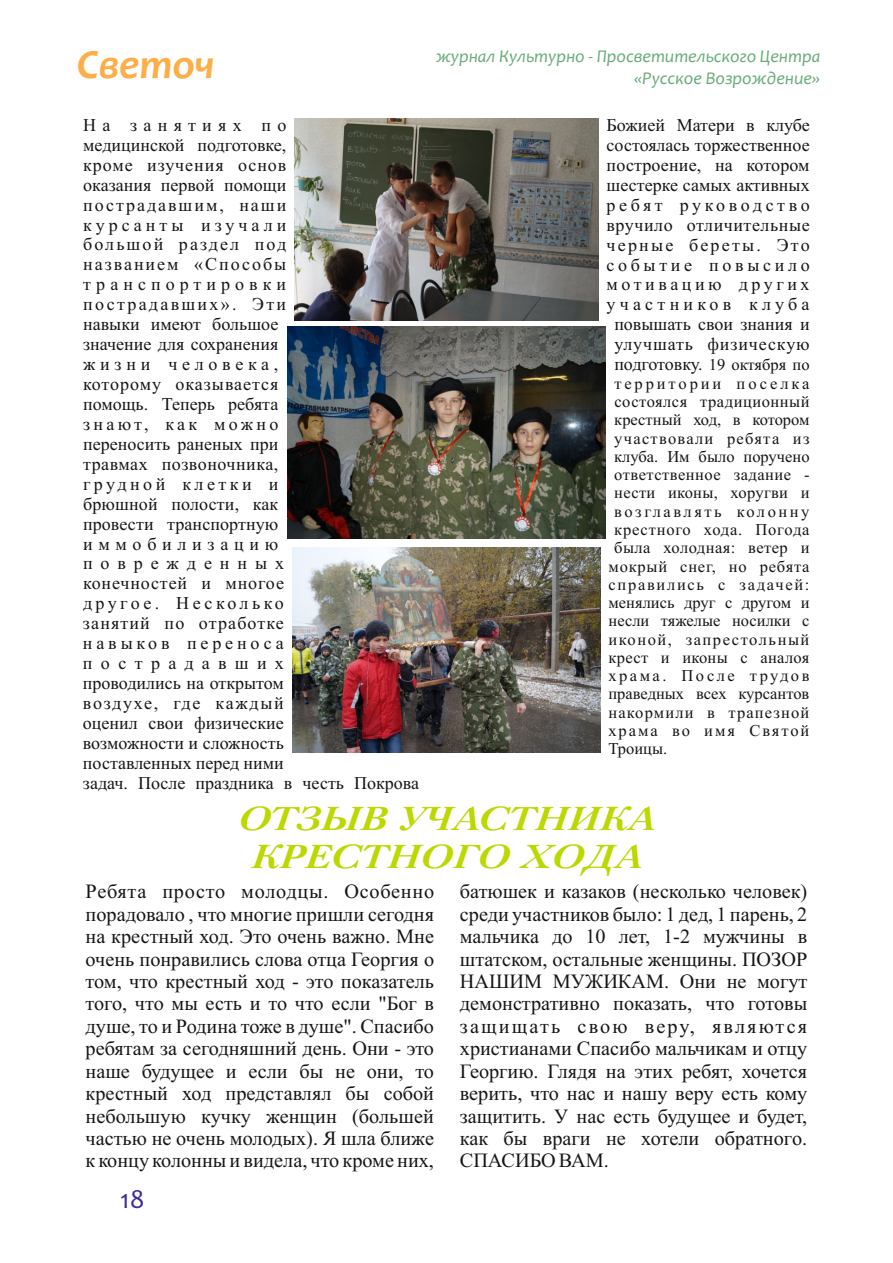
<style>
.page{position:relative;width:893px;height:1263px;background:#fff}
.page>*{position:absolute;margin:0;border:0;box-sizing:border-box;transform-origin:0 0}
.t1{font:italic 700 42px "Candara";color:#feae47}
.t2{font:italic 700 33px/37.8px "Caslon";color:#bcd800;text-align:center}
.t3{font:27px "Candara";color:#3c2b99}
.t4{font:20.25px "Times New Roman";color:#151616}
.t5{font:20.25px "Times New Roman";letter-spacing:.035em;color:#151616}
.t6{font:20.25px "Times New Roman";letter-spacing:.105em;color:#151616}
.t7{font:18px/20px "Times New Roman";color:#151616}
.t8{font:italic 18px/21.9px "Candara";color:#67aa79;text-align:right}
.t9{font:18px "Times New Roman";letter-spacing:.05em;color:#151616}
.t10{font:18px "Times New Roman";letter-spacing:.03em;color:#151616}
.t11{font:18px "Times New Roman";letter-spacing:.01em;color:#151616}
.t12{font:18px "Times New Roman";letter-spacing:.11em;color:#151616}
.t13{font:18px "Times New Roman";letter-spacing:.125em;color:#151616}
.t14{font:18px "Times New Roman";letter-spacing:.2em;color:#151616}
.t15{font:18px "Times New Roman";letter-spacing:-.015em;color:#151616}
.t16{font:18px "Times New Roman";letter-spacing:.005em;color:#151616}
.t17{font:18px "Times New Roman";letter-spacing:.055em;color:#151616}
.t18{font:18px "Times New Roman";letter-spacing:.065em;color:#151616}
.t19{font:18px "Times New Roman";letter-spacing:.095em;color:#151616}
.t20{font:18px "Times New Roman";letter-spacing:.115em;color:#151616}
.t21{font:18px "Times New Roman";letter-spacing:.19em;color:#151616}
.t22{font:18px "Times New Roman";letter-spacing:.225em;color:#151616}
.t23{font:18px "Times New Roman";letter-spacing:.205em;color:#151616}
.t24{font:18px "Times New Roman";letter-spacing:.28em;color:#151616}
.t25{font:18px "Times New Roman";letter-spacing:.235em;color:#151616}
.t26{font:18px "Times New Roman";letter-spacing:.215em;color:#151616}
.t27{font:18px "Times New Roman";letter-spacing:.26em;color:#151616}
.t28{font:18px "Times New Roman";letter-spacing:.185em;color:#151616}
.t29{font:18px "Times New Roman";letter-spacing:.195em;color:#151616}
.t30{font:18px "Times New Roman";letter-spacing:.32em;color:#151616}
.t31{font:18px "Times New Roman";letter-spacing:.345em;color:#151616}
.t32{font:18px "Times New Roman";letter-spacing:.44em;color:#151616}
.t33{font:18px "Times New Roman";letter-spacing:.46em;color:#151616}
.t34{font:16.5px/18.3px "Times New Roman";letter-spacing:.03em;color:#151616}
.t35{font:16.5px "Times New Roman";color:#151616}
.t36{font:16.5px/18.3px "Times New Roman";letter-spacing:.08em;color:#151616}
.t37{font:16.5px "Times New Roman";letter-spacing:.05em;color:#151616}
.t38{font:16.5px "Times New Roman";letter-spacing:.075em;color:#151616}
.t39{font:16.5px "Times New Roman";letter-spacing:.105em;color:#151616}
.t40{font:16.5px "Times New Roman";letter-spacing:.07em;color:#151616}
.t41{font:16.5px "Times New Roman";letter-spacing:.155em;color:#151616}
.t42{font:16.5px "Times New Roman";letter-spacing:.175em;color:#151616}
.t43{font:16.5px "Times New Roman";letter-spacing:.15em;color:#151616}
.t44{font:16.5px "Times New Roman";letter-spacing:.12em;color:#151616}
.s1{font-size:16.5px}
</style>
<div class="page">
<img style="left:295px;top:118px;width:303px;height:202px">
<img style="left:287px;top:326px;width:319px;height:213px">
<img style="left:293px;top:548px;width:307px;height:205px">
<h1 class="t1" style="left:77px;top:47px;width:139px">Светоч</h1>
<p class="t8" style="left:436px;top:47px;width:386px">журнал Культурно - Просветительского Центра «Русское Возрождение»</p>
<p class="t31" style="left:83px;top:118px;width:205px">На занятиях по</p>
<p class="t7" style="left:607px;top:117px;width:205px">Божией Матери в клубе</p>
<p class="t7" style="left:83px;top:137px;width:205px">медицинской подготовке,</p>
<p class="t7" style="left:607px;top:137px;width:205px">состоялась торжественное</p>
<p class="t9" style="left:83px;top:158px;width:205px">кроме изучения основ</p>
<p class="t11" style="left:607px;top:158px;width:205px">построение, на котором</p>
<p class="t7" style="left:83px;top:176px;width:205px">оказания первой помощи</p>
<p class="t7" style="left:607px;top:176px;width:205px">шестерке самых активных</p>
<p class="t12" style="left:83px;top:198px;width:205px">пострадавшим, наши</p>
<p class="t14" style="left:607px;top:198px;width:205px">ребят руководство</p>
<p class="t22" style="left:83px;top:218px;width:205px">курсанты изучали</p>
<p class="t10" style="left:607px;top:218px;width:205px">вручило отличительные</p>
<p class="t20" style="left:83px;top:238px;width:205px">большой раздел под</p>
<p class="t13" style="left:607px;top:238px;width:205px">черные береты. Это</p>
<p class="t12" style="left:83px;top:258px;width:205px">названием «Способы</p>
<p class="t23" style="left:606px;top:258px;width:205px">событие повысило</p>
<p class="t24" style="left:83px;top:278px;width:205px">транспортировки</p>
<p class="t14" style="left:606px;top:278px;width:205px">мотивацию других</p>
<p class="t13" style="left:83px;top:298px;width:205px">пострадавших». Эти</p>
<p class="t25" style="left:606px;top:298px;width:205px">участников клуба</p>
<p class="t7" style="left:83px;top:316px;width:197px">навыки имеют большое</p>
<p class="t7" style="left:614px;top:316px;width:197px">повышать свои знания и</p>
<p class="t7" style="left:83px;top:336px;width:197px">значение для сохранения</p>
<p class="t9" style="left:614px;top:338px;width:197px">улучшать физическую</p>
<p class="t27" style="left:83px;top:358px;width:197px">жизни человека,</p>
<p class="t15" style="left:614px;top:358px;width:197px">подготовку. <span class="s1">19 октября по</span></p>
<p class="t17" style="left:83px;top:378px;width:197px">которому оказывается</p>
<p class="t42" style="left:614px;top:377px;width:197px">территории поселка</p>
<p class="t7" style="left:83px;top:396px;width:197px">помощь. Теперь ребята</p>
<p class="t34" style="left:614px;top:394px;width:197px">состоялся традиционный крестный ход, в котором</p>
<p class="t28" style="left:83px;top:417px;width:197px">знают, как можно</p>
<p class="t38" style="left:614px;top:432px;width:197px">участвовали ребята из</p>
<p class="t7" style="left:83px;top:436px;width:197px">переносить раненых при</p>
<p class="t35" style="left:614px;top:450px;width:197px">клуба. Им было поручено</p>
<p class="t10" style="left:83px;top:457px;width:197px">травмах позвоночника,</p>
<p class="t34" style="left:614px;top:467px;width:197px">ответственное задание -</p>
<p class="t29" style="left:83px;top:477px;width:197px">грудной клетки и</p>
<p class="t34" style="left:614px;top:485px;width:197px">нести иконы, хоругви и</p>
<p class="t11" style="left:83px;top:497px;width:197px">брюшной полости, как</p>
<p class="t41" style="left:614px;top:505px;width:197px">возглавлять колонну</p>
<p class="t16" style="left:83px;top:517px;width:197px">провести транспортную</p>
<p class="t37" style="left:614px;top:524px;width:197px">крестного хода. Погода</p>
<p class="t30" style="left:83px;top:537px;width:197px">иммобилизацию</p>
<p class="t34" style="left:614px;top:540px;width:197px">была холодная: ветер и</p>
<p class="t32" style="left:83px;top:557px;width:202px">поврежденных</p>
<p class="t34" style="left:608px;top:558px;width:202px">мокрый снег, но ребята</p>
<p class="t9" style="left:83px;top:577px;width:202px">конечностей и многое</p>
<p class="t39" style="left:608px;top:578px;width:202px">справились с задачей:</p>
<p class="t21" style="left:83px;top:597px;width:202px">другое. Несколько</p>
<p class="t35" style="left:608px;top:597px;width:202px">менялись друг с другом и</p>
<p class="t18" style="left:83px;top:617px;width:202px">занятий по отработке</p>
<p class="t35" style="left:608px;top:615px;width:202px">несли тяжелые носилки с</p>
<p class="t26" style="left:83px;top:637px;width:202px">навыков переноса</p>
<p class="t36" style="left:608px;top:631px;width:202px">иконой, запрестольный крест и иконы с аналоя</p>
<p class="t33" style="left:83px;top:657px;width:202px">пострадавших</p>
<p class="t43" style="left:608px;top:670px;width:202px">храма. После трудов</p>
<p class="t7" style="left:83px;top:675px;width:202px">проводились на открытом</p>
<p class="t35" style="left:608px;top:688px;width:202px">праведных всех курсантов</p>
<p class="t19" style="left:83px;top:696px;width:202px">воздухе, где каждый</p>
<p class="t40" style="left:608px;top:706px;width:202px">накормили в трапезной</p>
<p class="t7" style="left:83px;top:715px;width:202px">оценил свои физические</p>
<p class="t44" style="left:608px;top:725px;width:202px">храма во имя Святой</p>
<p class="t7" style="left:83px;top:735px;width:202px">возможности и сложность</p>
<p class="t34" style="left:608px;top:741px;width:60px">Троицы.</p>
<p class="t7" style="left:83px;top:754px;width:338px">поставленных перед ними<br>задач. После праздника в честь Покрова</p>
<h2 class="t2" style="left:239px;top:804px;width:418px">ОТЗЫВ УЧАСТНИКА<br>КРЕСТНОГО ХОДА</h2>
<p class="t5" style="left:86px;top:884px;width:350px">Ребята просто молодцы. Особенно</p>
<p class="t4" style="left:460px;top:884px;width:349px">батюшек и казаков (несколько человек)</p>
<p class="t4" style="left:86px;top:907px;width:350px">порадовало , что многие пришли сегодня</p>
<p class="t4" style="left:460px;top:907px;width:349px">среди участников было: 1 дед, 1 парень, 2</p>
<p class="t4" style="left:86px;top:929px;width:350px">на крестный ход. Это очень важно. Мне</p>
<p class="t4" style="left:460px;top:929px;width:349px">мальчика до 10 лет, 1-2 мужчины в</p>
<p class="t4" style="left:86px;top:951px;width:350px">очень понравились слова отца Георгия о</p>
<p class="t4" style="left:460px;top:951px;width:349px">штатском, остальные женщины. ПОЗОР</p>
<p class="t4" style="left:86px;top:974px;width:350px">том, что крестный ход - это показатель</p>
<p class="t4" style="left:460px;top:974px;width:349px">НАШИМ МУЖИКАМ. Они не могут</p>
<p class="t4" style="left:86px;top:996px;width:350px">того, что мы есть и то что если "Бог в</p>
<p class="t4" style="left:460px;top:996px;width:349px">демонстративно показать, что готовы</p>
<p class="t4" style="left:86px;top:1019px;width:350px">душе, то и Родина тоже в душе". Спасибо</p>
<p class="t6" style="left:460px;top:1019px;width:349px">защищать свою веру, являются</p>
<p class="t4" style="left:86px;top:1041px;width:350px">ребятам за сегодняшний день. Они - это</p>
<p class="t4" style="left:460px;top:1041px;width:349px">христианами Спасибо мальчикам и отцу</p>
<p class="t4" style="left:86px;top:1064px;width:350px">наше будущее и если бы не они, то</p>
<p class="t4" style="left:460px;top:1064px;width:349px">Георгию. Глядя на этих ребят, хочется</p>
<p class="t4" style="left:86px;top:1086px;width:350px">крестный ход представлял бы собой</p>
<p class="t4" style="left:460px;top:1086px;width:349px">верить, что нас и нашу веру есть кому</p>
<p class="t4" style="left:86px;top:1108px;width:350px">небольшую кучку женщин (большей</p>
<p class="t4" style="left:460px;top:1108px;width:349px">защитить. У нас есть будущее и будет,</p>
<p class="t4" style="left:86px;top:1131px;width:350px">частью не очень молодых). Я шла ближе</p>
<p class="t4" style="left:460px;top:1131px;width:349px">как бы враги не хотели обратного.</p>
<p class="t4" style="left:86px;top:1153px;width:350px">к концу колонны и видела, что кроме них,</p>
<p class="t4" style="left:460px;top:1153px;width:150px">СПАСИБО ВАМ.</p>
<h3 class="t3" style="left:120px;top:1188px;width:26px">18</h3>
</div>
